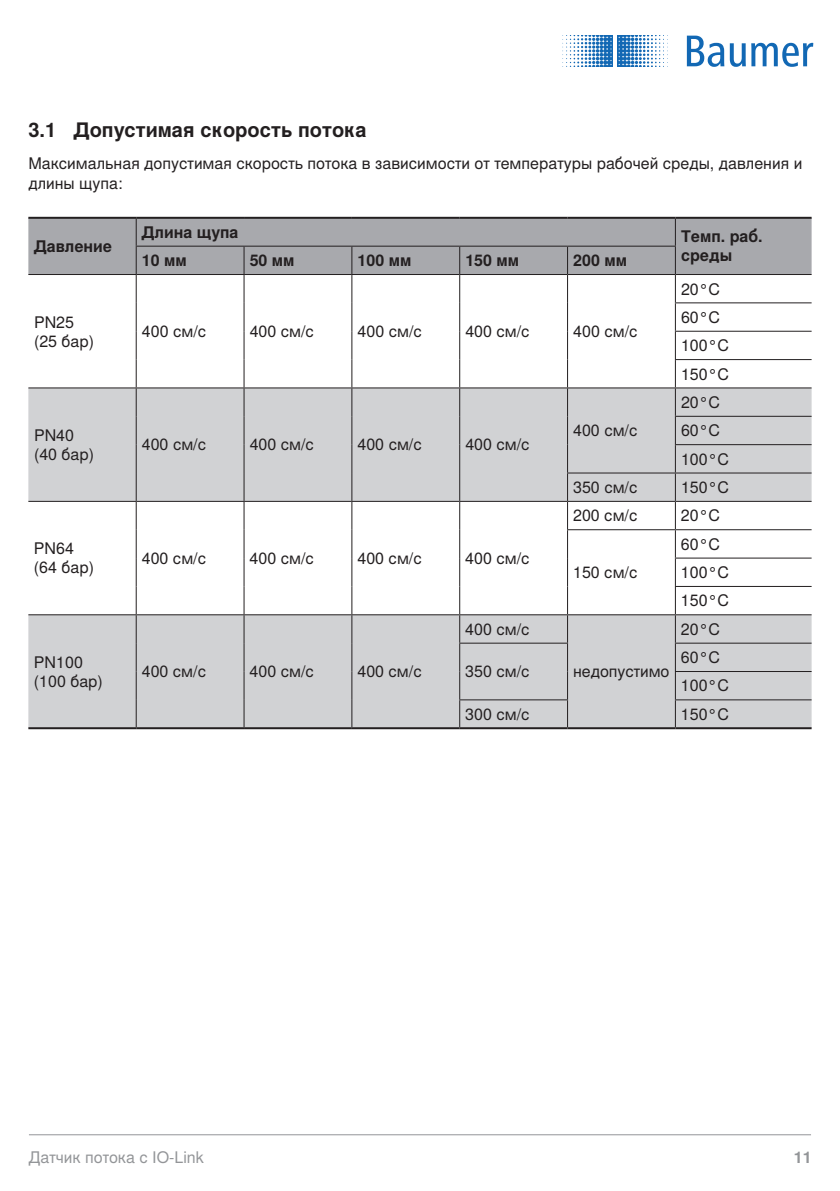
<style>
.page{position:relative;width:840px;height:1191px;background:#fff}
.page>*{position:absolute;margin:0;border:0;box-sizing:border-box;transform-origin:0 0}
.t1{font:700 20px "Nimbus Sans Global";color:#231f20}
.t2{font:16px/28.4px "Nimbus Sans Global";color:#231f20}
.t3{font:700 16px "Nimbus Sans Global";color:#231f20}
.t4{font:16px "Nimbus Sans Global";color:#939598}
.t5{font:700 16px "Nimbus Sans Global";color:#939598}
</style>
<div class="page">
<hr style="left:29px;top:1134px;width:781px;height:1px;background:#939598">
<svg style="left:686px;top:36px;width:126px;height:31px"></svg>
<svg style="left:562px;top:35px;width:102px;height:32px"></svg>
<div style="left:28px;top:219px;width:783px;height:55px;background:#a8a9ad"></div>
<div style="left:28px;top:388px;width:783px;height:113px;background:#d1d2d4"></div>
<div style="left:28px;top:615px;width:783px;height:112px;background:#d1d2d4"></div>
<hr style="left:28px;top:217px;width:108px;height:2px;background:#231f20">
<hr style="left:136px;top:217px;width:108px;height:2px;background:#231f20">
<hr style="left:244px;top:217px;width:107px;height:2px;background:#231f20">
<hr style="left:351px;top:217px;width:108px;height:2px;background:#231f20">
<hr style="left:459px;top:217px;width:108px;height:2px;background:#231f20">
<hr style="left:567px;top:217px;width:108px;height:2px;background:#231f20">
<hr style="left:675px;top:217px;width:136px;height:2px;background:#231f20">
<hr style="left:136px;top:246px;width:108px;height:1px;background:#231f20">
<hr style="left:244px;top:246px;width:107px;height:1px;background:#231f20">
<hr style="left:351px;top:246px;width:108px;height:1px;background:#231f20">
<hr style="left:459px;top:246px;width:108px;height:1px;background:#231f20">
<hr style="left:567px;top:246px;width:108px;height:1px;background:#231f20">
<hr style="left:28px;top:274px;width:108px;height:1px;background:#231f20">
<hr style="left:136px;top:274px;width:108px;height:1px;background:#231f20">
<hr style="left:244px;top:274px;width:107px;height:1px;background:#231f20">
<hr style="left:351px;top:274px;width:108px;height:1px;background:#231f20">
<hr style="left:459px;top:274px;width:108px;height:1px;background:#231f20">
<hr style="left:567px;top:274px;width:108px;height:1px;background:#231f20">
<hr style="left:675px;top:274px;width:136px;height:1px;background:#231f20">
<hr style="left:674px;top:302px;width:137px;height:1px;background:#231f20">
<hr style="left:674px;top:331px;width:137px;height:1px;background:#231f20">
<hr style="left:674px;top:359px;width:137px;height:1px;background:#231f20">
<hr style="left:28px;top:387px;width:108px;height:1px;background:#231f20">
<hr style="left:136px;top:387px;width:108px;height:1px;background:#231f20">
<hr style="left:244px;top:387px;width:107px;height:1px;background:#231f20">
<hr style="left:351px;top:387px;width:108px;height:1px;background:#231f20">
<hr style="left:459px;top:387px;width:108px;height:1px;background:#231f20">
<hr style="left:567px;top:387px;width:108px;height:1px;background:#231f20">
<hr style="left:675px;top:387px;width:136px;height:1px;background:#231f20">
<hr style="left:674px;top:416px;width:137px;height:1px;background:#231f20">
<hr style="left:674px;top:444px;width:137px;height:1px;background:#231f20">
<hr style="left:566px;top:472px;width:109px;height:1px;background:#231f20">
<hr style="left:675px;top:472px;width:136px;height:1px;background:#231f20">
<hr style="left:28px;top:501px;width:108px;height:1px;background:#231f20">
<hr style="left:136px;top:501px;width:108px;height:1px;background:#231f20">
<hr style="left:244px;top:501px;width:107px;height:1px;background:#231f20">
<hr style="left:351px;top:501px;width:108px;height:1px;background:#231f20">
<hr style="left:459px;top:501px;width:108px;height:1px;background:#231f20">
<hr style="left:567px;top:501px;width:108px;height:1px;background:#231f20">
<hr style="left:675px;top:501px;width:136px;height:1px;background:#231f20">
<hr style="left:566px;top:529px;width:109px;height:1px;background:#231f20">
<hr style="left:675px;top:529px;width:136px;height:1px;background:#231f20">
<hr style="left:674px;top:557px;width:137px;height:1px;background:#231f20">
<hr style="left:674px;top:586px;width:137px;height:1px;background:#231f20">
<hr style="left:28px;top:614px;width:108px;height:1px;background:#231f20">
<hr style="left:136px;top:614px;width:108px;height:1px;background:#231f20">
<hr style="left:244px;top:614px;width:107px;height:1px;background:#231f20">
<hr style="left:351px;top:614px;width:108px;height:1px;background:#231f20">
<hr style="left:459px;top:614px;width:108px;height:1px;background:#231f20">
<hr style="left:567px;top:614px;width:108px;height:1px;background:#231f20">
<hr style="left:675px;top:614px;width:136px;height:1px;background:#231f20">
<svg style="left:136px;top:219px;width:1px;height:508px"></svg>
<svg style="left:243px;top:247px;width:1px;height:480px"></svg>
<svg style="left:351px;top:247px;width:1px;height:480px"></svg>
<svg style="left:459px;top:247px;width:1px;height:480px"></svg>
<svg style="left:566px;top:247px;width:1px;height:480px"></svg>
<svg style="left:674px;top:219px;width:1px;height:508px"></svg>
<hr style="left:28px;top:727px;width:108px;height:2px;background:#231f20">
<hr style="left:136px;top:727px;width:108px;height:2px;background:#231f20">
<hr style="left:244px;top:727px;width:107px;height:2px;background:#231f20">
<hr style="left:351px;top:727px;width:108px;height:2px;background:#231f20">
<hr style="left:567px;top:727px;width:108px;height:2px;background:#231f20">
<hr style="left:459px;top:642px;width:108px;height:1px;background:#231f20">
<hr style="left:674px;top:642px;width:137px;height:1px;background:#231f20">
<hr style="left:674px;top:671px;width:137px;height:1px;background:#231f20">
<hr style="left:459px;top:699px;width:108px;height:1px;background:#231f20">
<hr style="left:674px;top:699px;width:137px;height:1px;background:#231f20">
<hr style="left:459px;top:727px;width:108px;height:2px;background:#231f20">
<hr style="left:675px;top:727px;width:136px;height:2px;background:#231f20">
<p class="t1" style="left:28px;top:119px;width:339px">3.1 Допустимая скорость потока</p>
<p class="t2" style="left:28px;top:153px;width:775px;line-height:20px">Максимальная допустимая скорость потока в зависимости от температуры рабочей среды, давления и длины щупа:</p>
<p class="t3" style="left:34px;top:237px;width:79px">Давление</p>
<p class="t3" style="left:142px;top:223px;width:98px">Длина щупа</p>
<p class="t3" style="left:680px;top:228px;width:83px">Темп. раб.</p>
<p class="t3" style="left:142px;top:251px;width:46px">10 мм</p>
<p class="t3" style="left:249px;top:251px;width:46px">50 мм</p>
<p class="t3" style="left:357px;top:251px;width:55px">100 мм</p>
<p class="t3" style="left:465px;top:251px;width:55px">150 мм</p>
<p class="t3" style="left:573px;top:251px;width:55px">200 мм</p>
<p class="t3" style="left:680px;top:247px;width:53px">среды</p>
<p class="t2" style="left:34px;top:312px;width:61px;line-height:19px">PN25 (25 бар)</p>
<p class="t2" style="left:142px;top:317px;width:66px">400 см/с</p>
<p class="t2" style="left:249px;top:317px;width:66px">400 см/с</p>
<p class="t2" style="left:357px;top:317px;width:66px">400 см/с</p>
<p class="t2" style="left:465px;top:317px;width:66px">400 см/с</p>
<p class="t2" style="left:573px;top:317px;width:66px">400 см/с</p>
<p class="t2" style="left:34px;top:426px;width:61px;line-height:19px">PN40 (40 бар)</p>
<p class="t2" style="left:142px;top:431px;width:66px">400 см/с</p>
<p class="t2" style="left:249px;top:431px;width:66px">400 см/с</p>
<p class="t2" style="left:357px;top:431px;width:66px">400 см/с</p>
<p class="t2" style="left:465px;top:431px;width:66px">400 см/с</p>
<p class="t2" style="left:573px;top:416px;width:66px">400 см/с</p>
<p class="t2" style="left:680px;top:275px;width:49px">20°C<br>60°C<br>100°C<br>150°C</p>
<p class="t2" style="left:680px;top:388px;width:49px">20°C<br>60°C<br>100°C</p>
<p class="t2" style="left:573px;top:473px;width:66px">350 см/с</p>
<p class="t2" style="left:680px;top:473px;width:49px">150°C</p>
<p class="t2" style="left:572px;top:501px;width:66px">200 см/с</p>
<p class="t2" style="left:680px;top:501px;width:41px">20°C</p>
<p class="t2" style="left:34px;top:539px;width:61px;line-height:19px">PN64 (64 бар)</p>
<p class="t2" style="left:142px;top:544px;width:66px">400 см/с</p>
<p class="t2" style="left:249px;top:544px;width:66px">400 см/с</p>
<p class="t2" style="left:357px;top:544px;width:66px">400 см/с</p>
<p class="t2" style="left:465px;top:544px;width:66px">400 см/с</p>
<p class="t2" style="left:572px;top:558px;width:66px">150 см/с</p>
<p class="t2" style="left:680px;top:530px;width:49px">60°C<br>100°C<br>150°C</p>
<p class="t2" style="left:465px;top:615px;width:66px">400 см/с</p>
<p class="t2" style="left:680px;top:615px;width:41px">20°C</p>
<p class="t2" style="left:34px;top:653px;width:70px;line-height:19px">PN100 (100 бар)</p>
<p class="t2" style="left:142px;top:657px;width:66px">400 см/с</p>
<p class="t2" style="left:249px;top:657px;width:66px">400 см/с</p>
<p class="t2" style="left:357px;top:657px;width:66px">400 см/с</p>
<p class="t2" style="left:465px;top:657px;width:66px">350 см/с</p>
<p class="t2" style="left:572px;top:657px;width:98px">недопустимо</p>
<p class="t2" style="left:680px;top:643px;width:49px">60°C<br>100°C</p>
<p class="t2" style="left:465px;top:700px;width:66px">300 см/с</p>
<p class="t2" style="left:680px;top:700px;width:49px">150°C</p>
<p class="t4" style="left:28px;top:1148px;width:177px">Датчик потока с IO-Link</p>
<p class="t5" style="left:793px;top:1148px;width:19px">11</p>
</div>
